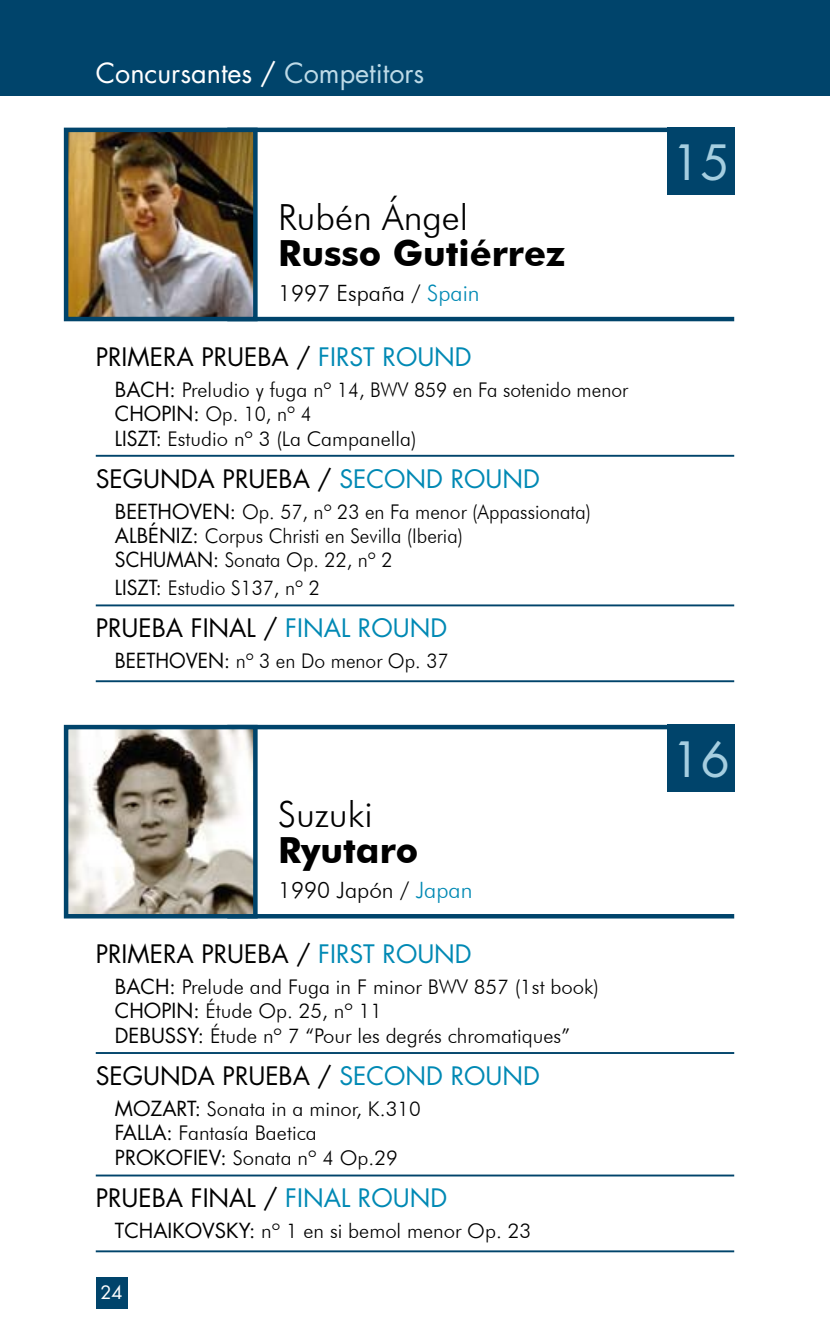
<style>
.page{position:relative;width:830px;height:1340px;background:#fff}
.page>*{position:absolute;margin:0;border:0;box-sizing:border-box;transform-origin:0 0}
.t1{font:47.25px "Futura";color:#a5cee0}
.t2{font:700 36px "Futura BT";color:#000}
.t3{font:300 36px "Futura BT";color:#000}
.t4{font:27px "Futura";color:#fff}
.t5{font:24.75px "Futura";color:#000}
.t6{font:300 22.5px "Futura BT";color:#000}
.t7{font:300 20.25px/24.3px "Futura BT";color:#000}
.t8{font:300 20.25px/24.3px "Futura BT";color:#000;scale:.95 1}
.t9{font:20.25px "Futura";color:#000}
.t10{font:20.25px "Futura";color:#000;scale:.95 1}
.t11{font:18px "Futura";color:#fff}
.s1{color:#bddae7}
.s2{color:#0089b4}
.s3{font-family:"Futura";font-weight:400}
</style>
<div class="page">
<div style="left:96px;top:1276px;width:32px;height:32px;background:#00446b"></div>
<div style="left:0;top:0;width:829px;height:96px;background:#00446b"></div>
<hr style="left:227px;top:317px;width:506px;height:4px;background:#00446b">
<hr style="left:227px;top:128px;width:506px;height:4px;background:#00446b">
<hr style="left:96px;top:455px;width:637px;height:2px;background:#00446b">
<hr style="left:96px;top:604px;width:637px;height:2px;background:#00446b">
<hr style="left:96px;top:680px;width:637px;height:2px;background:#00446b">
<img style="left:69px;top:133px;width:183px;height:183px">
<div style="left:64px;top:128px;width:193px;height:193px;border:4px solid #00446b"></div>
<div style="left:666px;top:128px;width:67px;height:67px;background:#00446b"></div>
<hr style="left:227px;top:914px;width:506px;height:4px;background:#00446b">
<hr style="left:227px;top:725px;width:506px;height:4px;background:#00446b">
<hr style="left:96px;top:1052px;width:637px;height:1px;background:#00446b">
<hr style="left:96px;top:1174px;width:637px;height:2px;background:#00446b">
<hr style="left:96px;top:1250px;width:637px;height:2px;background:#00446b">
<img style="left:69px;top:730px;width:183px;height:183px">
<div style="left:64px;top:725px;width:193px;height:193px;border:4px solid #00446b"></div>
<div style="left:666px;top:725px;width:67px;height:66px;background:#00446b"></div>
<h3 class="t4" style="left:96px;top:54px;width:330px">CONCURSANTES / <span class="s1">COMPETITORS</span></h3>
<h2 class="t3" style="left:278px;top:195px;width:191px">Rubén Ángel</h2>
<h2 class="t2" style="left:278px;top:231px;width:289px">Russo Gutiérrez</h2>
<p class="t6" style="left:278px;top:279px;width:203px">1997 España / <span class="s2">Spain</span></p>
<p class="t5" style="left:96px;top:340px;width:377px">PRIMERA PRUEBA / <span class="s2">FIRST ROUND</span></p>
<p class="t7" style="left:115px;top:377px;width:514px"><span class="s3">BACH:</span> Preludio y fuga nº 14, BWV 859 en Fa sotenido menor<br><span class="s3">CHOPIN:</span> Op. 10, nº 4<br><span class="s3">LISZT:</span> Estudio nº 3 (La Campanella)</p>
<p class="t5" style="left:96px;top:462px;width:445px">SEGUNDA PRUEBA / <span class="s2">SECOND ROUND</span></p>
<p class="t8" style="left:115px;top:499px;width:502px"><span class="s3">BEETHOVEN:</span> Op. 57, nº 23 en Fa menor (Appassionata)<br><span class="s3">ALBÉNIZ:</span> Corpus Christi en Sevilla (Iberia)</p>
<p class="t10" style="left:115px;top:546px;width:28px">SCHUMAN</p>
<p class="t8" style="left:115px;top:546px;width:294px;line-height:27.2px;text-indent:98px"><span class="s3">:</span> Sonata Op. 22, nº 2<br><span class="s3">LISZT:</span> Estudio S137, nº 2</p>
<p class="t5" style="left:96px;top:611px;width:353px">PRUEBA FINAL / <span class="s2">FINAL ROUND</span></p>
<p class="t10" style="left:115px;top:646px;width:25px">BEETHO</p>
<p class="t8" style="left:186px;top:648px;width:278px"><span class="s3">VEN :</span> nº 3 en Do menor Op. 37</p>
<h2 class="t3" style="left:278px;top:792px;width:96px">Suzuki</h2>
<h2 class="t2" style="left:278px;top:828px;width:141px">Ryutaro</h2>
<p class="t6" style="left:278px;top:876px;width:196px">1990 Japón / <span class="s2">Japan</span></p>
<p class="t5" style="left:96px;top:937px;width:377px">PRIMERA PRUEBA / <span class="s2">FIRST ROUND</span></p>
<p class="t7" style="left:115px;top:974px;width:485px"><span class="s3">BACH:</span> Prelude and Fuga in F minor BWV 857 (1st book)<br><span class="s3">CHOPIN:</span> Étude Op. 25, nº 11</p>
<p class="t9" style="left:115px;top:1021px;width:27px">DEBUSSY</p>
<p class="t7" style="left:198px;top:1023px;width:373px"><span class="s3">:</span> Étude nº 7 “Pour les degrés chromatiques”</p>
<p class="t5" style="left:96px;top:1059px;width:445px">SEGUNDA PRUEBA / <span class="s2">SECOND ROUND</span></p>
<p class="t9" style="left:115px;top:1094px;width:32px">MOZART</p>
<p class="t7" style="left:194px;top:1096px;width:227px"><span class="s3">:</span> Sonata in a minor, K.310</p>
<p class="t9" style="left:115px;top:1118px;width:20px">FALLA</p>
<p class="t7" style="left:166px;top:1120px;width:152px"><span class="s3">:</span> Fantasía Baetica</p>
<p class="t9" style="left:115px;top:1143px;width:63px">PROKOFIE</p>
<p class="t7" style="left:209px;top:1144px;width:190px"><span class="s3">V:</span> Sonata nº 4 Op.29</p>
<p class="t5" style="left:96px;top:1180px;width:353px">PRUEBA FINAL / <span class="s2">FINAL ROUND</span></p>
<p class="t9" style="left:115px;top:1216px;width:22px">TCHAI</p>
<p class="t7" style="left:172px;top:1218px;width:360px"><span class="s3">KOVSKY:</span> nº 1 en si bemol menor Op. 23</p>
<p class="t11" style="left:100px;top:1280px;width:24px">24</p>
<h1 class="t1" style="left:671px;top:130px;width:60px">15</h1>
<h1 class="t1" style="left:671px;top:727px;width:60px">16</h1>
</div>
